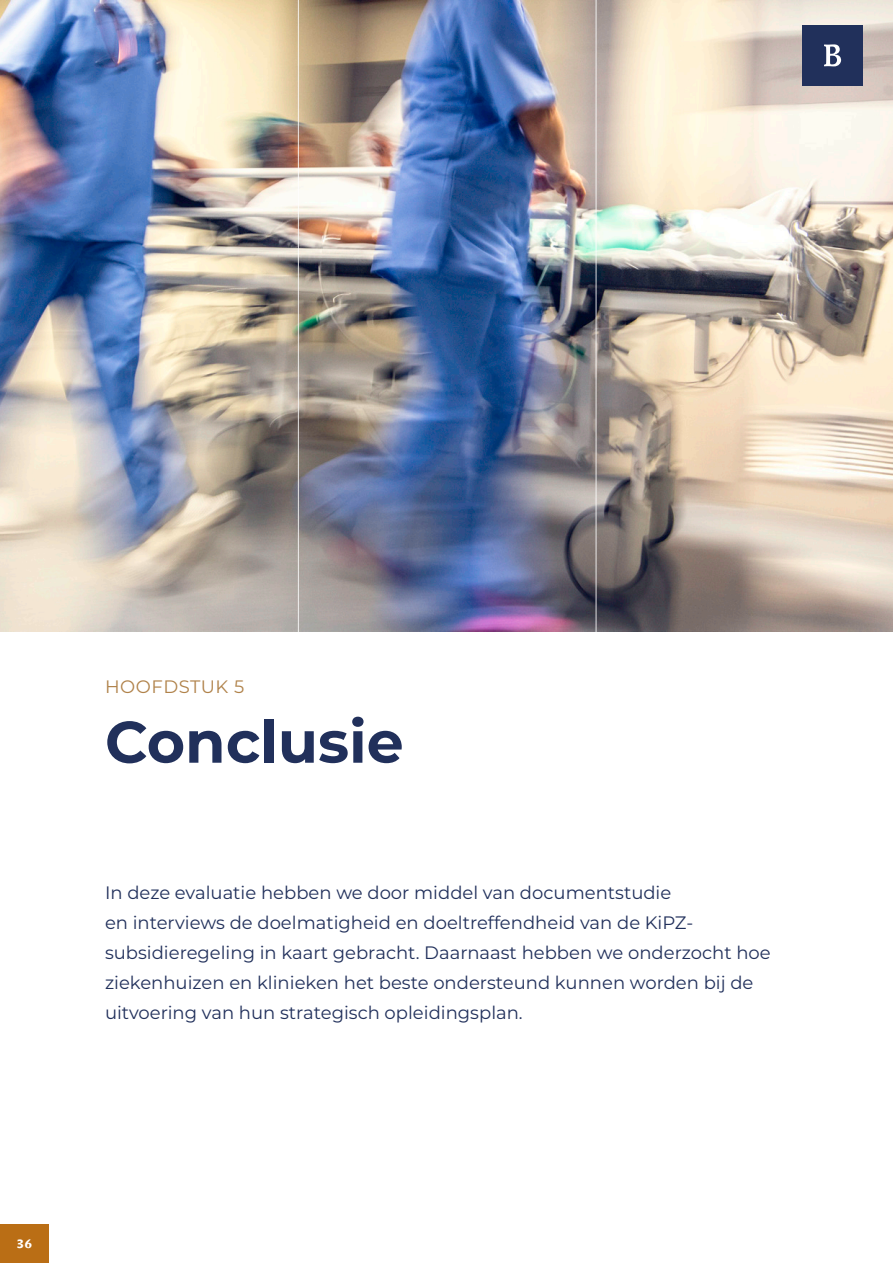
<style>
.page{position:relative;width:893px;height:1263px;background:#fff}
.page>*{position:absolute;margin:0;border:0;box-sizing:border-box;transform-origin:0 0}
.Heading{font:700 58.5px "Montserrat";color:#21305b}
.Inleiding{font:18px/30px "Montserrat";color:#21305b}
.Hoofdstuknummer_labe{font:18px "Montserrat";letter-spacing:.03em;color:#b0824a}
.t1{font:700 12px "Mendoza Roman Std";color:#fff}
</style>
<div class="page">
<img style="left:0;top:0;width:893px;height:631px">
<hr style="left:298px;top:0;width:1px;height:639px;background:#fff">
<hr style="left:595px;top:0;width:2px;height:639px;background:#fff">
<div style="left:802px;top:25px;width:60px;height:60px;background:#21305b"></div>
<svg style="left:824px;top:44px;width:17px;height:22px"></svg>
<div style="left:0;top:1224px;width:49px;height:39px;background:#ba6e15"></div>
<h2 class="Hoofdstuknummer_labe" style="left:105px;top:674px;width:141px">HOOFDSTUK 5</h2>
<h1 class="Heading" style="left:105px;top:700px;width:300px">Conclusie</h1>
<p class="Inleiding" style="left:105px;top:877px;width:667px">In deze evaluatie hebben we door middel van documentstudie<br>en interviews de doelmatigheid en doeltreffendheid van de KiPZ&shy;subsidieregeling in kaart gebracht. Daarnaast hebben we onderzocht hoe ziekenhuizen en klinieken het beste ondersteund kunnen worden bij de uitvoering van hun strategisch opleidingsplan.</p>
<p class="t1" style="left:17px;top:1236px;width:17px">36</p>
</div>
